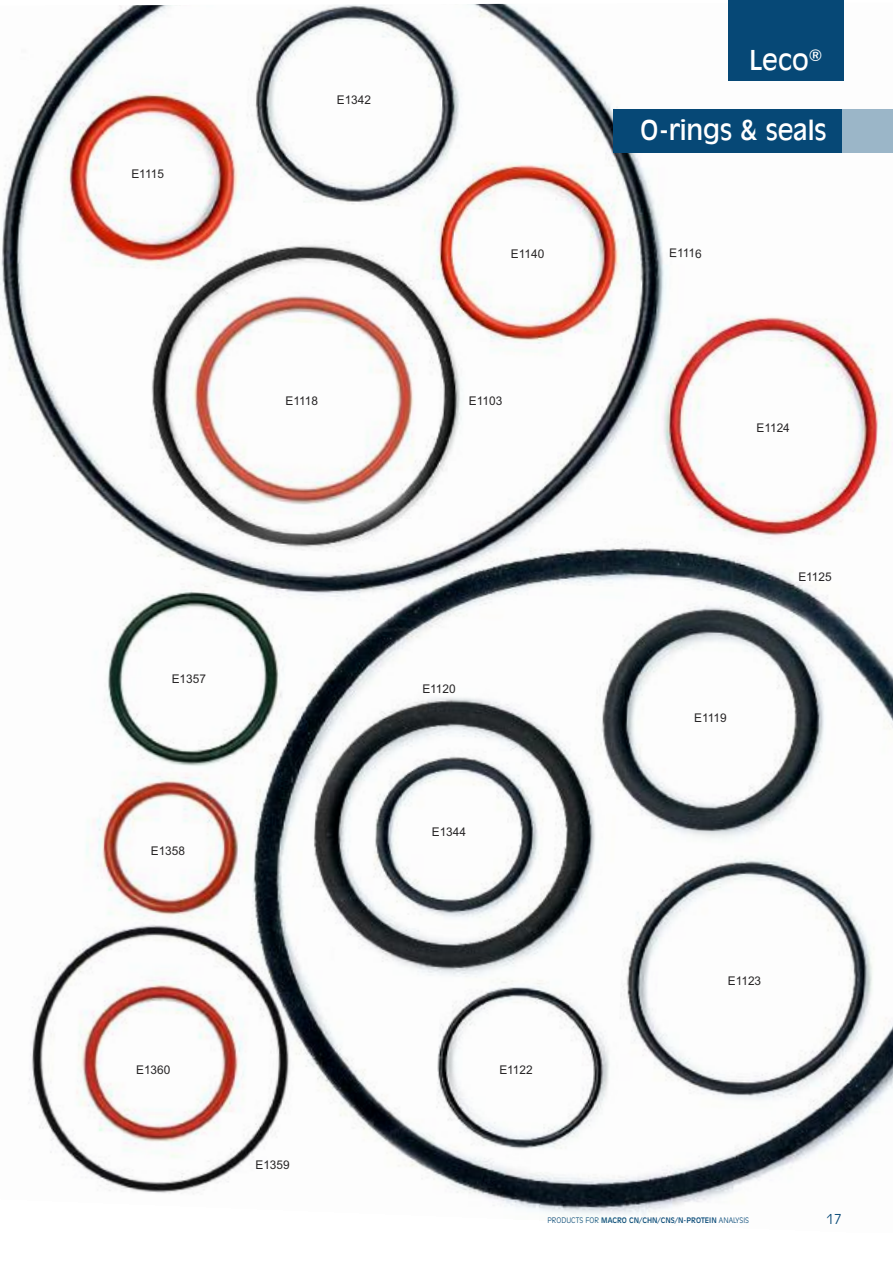
<style>
.page{position:relative;width:893px;height:1263px;background:#fff}
.page>*{position:absolute;margin:0;border:0;box-sizing:border-box;transform-origin:0 0}
.t1{font:27px "Incised 901 BT";letter-spacing:-.01em;color:#fff}
.t2{font:300 13.5px "Incised 901 BT";color:#064876}
.t3{font:12px "Arial";color:#272526}
.t4{font:7.5px "Incised 901 BT";color:#064876}
.s1{font-weight:300}
</style>
<div class="page">
<img style="left:0;top:3px;width:893px;height:1212px">
<div style="left:613px;top:109px;width:229px;height:44px;background:#064876"></div>
<div style="left:842px;top:109px;width:51px;height:44px;background:#9bb6c8"></div>
<div style="left:728px;top:0;width:115px;height:81px;background:#064876"></div>
<p class="t3" style="left:131px;top:167px;width:34px">E1115</p>
<p class="t3" style="left:337px;top:93px;width:36px">E1342</p>
<p class="t3" style="left:285px;top:394px;width:34px">E1118</p>
<p class="t3" style="left:511px;top:247px;width:35px">E1140</p>
<p class="t3" style="left:469px;top:394px;width:35px">E1103</p>
<p class="t3" style="left:172px;top:672px;width:36px">E1357</p>
<p class="t3" style="left:151px;top:844px;width:36px">E1358</p>
<p class="t3" style="left:422px;top:681px;width:35px">E1120</p>
<p class="t3" style="left:432px;top:825px;width:36px">E1344</p>
<p class="t3" style="left:136px;top:1063px;width:36px">E1360</p>
<p class="t3" style="left:499px;top:1063px;width:35px">E1122</p>
<p class="t3" style="left:255px;top:1157px;width:36px">E1359</p>
<h1 class="t1" style="left:749px;top:45px;width:75px">Leco<sup>®</sup></h1>
<h1 class="t1" style="left:640px;top:115px;width:188px">O-rings &amp; seals</h1>
<p class="t3" style="left:669px;top:246px;width:34px;rotate:1deg">E1116</p>
<p class="t3" style="left:756px;top:421px;width:35px">E1124</p>
<p class="t3" style="left:694px;top:711px;width:34px">E1119</p>
<p class="t3" style="left:798px;top:570px;width:35px">E1125</p>
<p class="t3" style="left:728px;top:974px;width:35px">E1123</p>
<p class="t4" style="left:547px;top:1216px;width:203px"><span class="s1">PRODUCTS FOR</span> MACRO CN/CHN/CNS/N-PROTEIN <span class="s1">ANALYSIS</span></p>
<p class="t2" style="left:826px;top:1212px;width:17px">17</p>
</div>
